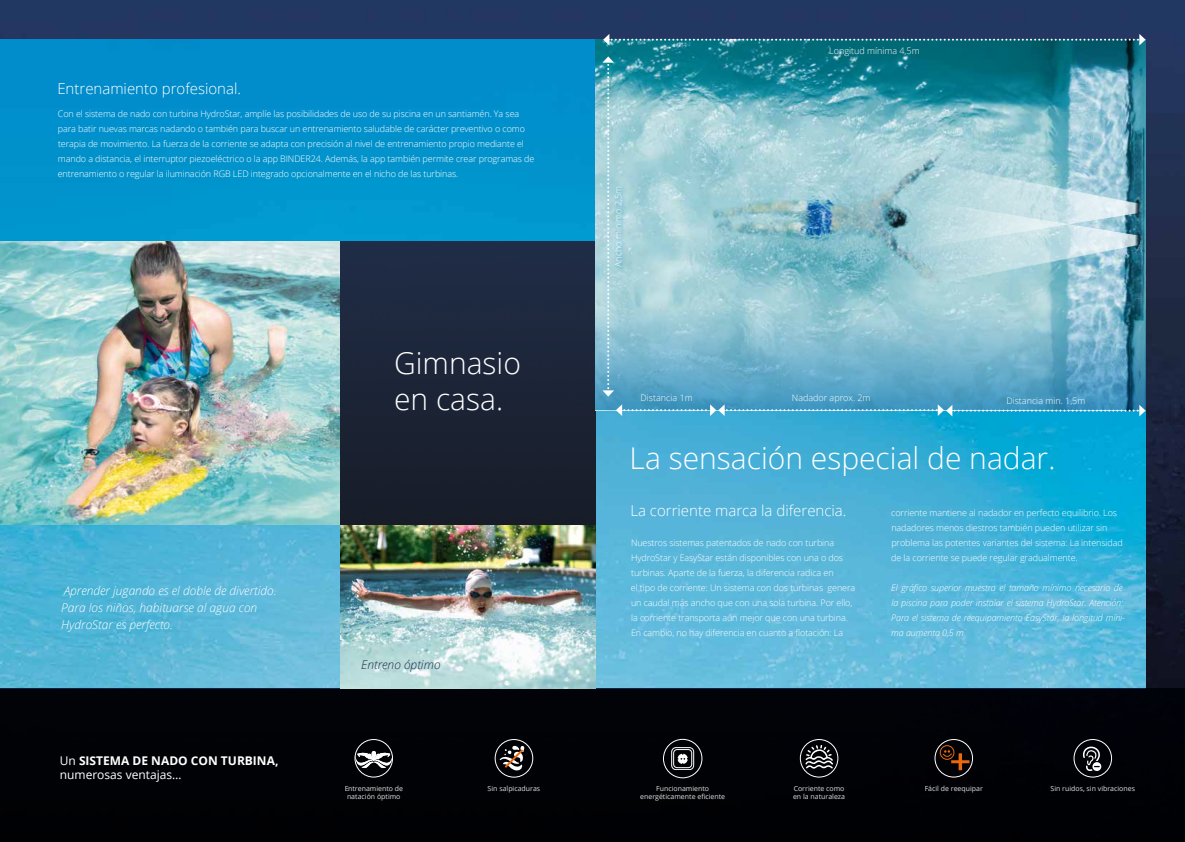
<style>
.page{position:relative;width:1185px;height:842px;background:#fff}
.page>*{position:absolute;margin:0;border:0;box-sizing:border-box;transform-origin:0 0}
.t1{font:300 30px/36px "Open Sans";color:#fff}
.t2{font:300 15px "Open Sans";color:#fff}
.t3{font:italic 300 12px/17px "Open Sans";color:#fff}
.t4{font:700 12px/14.4px "Open Sans";color:#fff}
.t5{font:italic 300 12px "Open Sans";color:#1d2a44}
.t6{font:300 9px/15px "Open Sans";letter-spacing:-.01em;color:#fff}
.t7{font:italic 300 9px/15px "Open Sans";letter-spacing:-.01em;color:#fff}
.t8{font:7px/8.4px "Open Sans";color:#fff;text-align:center}
.s1{font-weight:400}
</style>
<div class="page">
<img style="left:0;top:0;width:1185px;height:689px">
<img style="left:0;top:40px;width:1145px;height:648px">
<div style="left:0;top:689px;width:1185px;height:153px;background:#010206"></div>
<img style="left:340px;top:525px;width:255px;height:163px">
<img style="left:0;top:241px;width:595px;height:284px">
<svg style="left:355px;top:751px;width:37px;height:17px"></svg>
<div style="left:354px;top:739px;width:39px;height:38px;border:1px solid #fff;border-radius:50%"></div>
<div style="left:495px;top:739px;width:38px;height:39px;border:1px solid #fff;border-radius:50%"></div>
<svg style="left:499px;top:745px;width:26px;height:26px"></svg>
<img style="left:595px;top:40px;width:550px;height:206px">
<svg style="left:595px;top:246px;width:550px;height:164px;background:#7cb8cc"></svg>
<svg style="left:603px;top:34px;width:542px;height:12px;background:#246079"></svg>
<svg style="left:602px;top:56px;width:12px;height:341px;background:#9dccd7"></svg>
<div style="left:613px;top:185px;width:13px;height:86px;background:#0086c8;opacity:.75"></div>
<svg style="left:616px;top:404px;width:529px;height:12px;background:#45a6cd"></svg>
<svg style="left:908px;top:158px;width:233px;height:132px;background:#acd0d9"></svg>
<svg style="left:805px;top:745px;width:28px;height:24px"></svg>
<div style="left:800px;top:739px;width:38px;height:38px;border:1px solid #fff;border-radius:50%"></div>
<svg style="left:1082px;top:746px;width:19px;height:25px"></svg>
<div style="left:1073px;top:739px;width:39px;height:38px;border:1px solid #fff;border-radius:50%"></div>
<div style="left:940px;top:745px;width:14px;height:15px;border:1px solid #eb690b;border-radius:50%"></div>
<svg style="left:942px;top:750px;width:27px;height:20px"></svg>
<div style="left:934px;top:739px;width:39px;height:38px;border:1px solid #fff;border-radius:50%"></div>
<svg style="left:671px;top:747px;width:24px;height:23px"></svg>
<div style="left:663px;top:739px;width:39px;height:39px;border:1px solid #fff;border-radius:50%"></div>
<h2 class="t2" style="left:57px;top:78px;width:185px">Entrenamiento profesional.</h2>
<p class="t6" style="left:58px;top:106px;width:478px">Con el sistema de nado con turbina HydroStar, amplíe las posibilidades de uso de su piscina en un santiamén. Ya sea para batir nuevas marcas nadando o también para buscar un entrenamiento saludable de carácter preventivo o como terapia de movimiento. La fuerza de la corriente se adapta con precisión al nivel de entrenamiento propio mediante el mando a distancia, el interruptor piezoeléctrico o la app BINDER24. Además, la app también permite crear programas de entrenamiento o regular la iluminación RGB LED integrado opcionalmente en el nicho de las turbinas.</p>
<h1 class="t1" style="left:394px;top:344px;width:128px">Gimnasio en casa.</h1>
<h3 class="t3" style="left:61px;top:581px;width:217px">Aprender jugando es el doble de divertido.<br>Para los niños, habituarse al agua con<br>HydroStar es perfecto.</h3>
<h3 class="t4" style="left:60px;top:753px;width:220px"><span class="s1">Un</span> SISTEMA DE NADO CON TURBINA, <span class="s1">numerosas ventajas…</span></h3>
<h3 class="t5" style="left:361px;top:656px;width:81px">Entreno óptimo</h3>
<p class="t8" style="left:344px;top:784px;width:60px">Entrenamiento de natación óptimo</p>
<p class="t8" style="left:488px;top:784px;width:54px">Sin salpicaduras</p>
<p class="t6" style="left:829px;top:43px;width:92px">Longitud mínima 4,5m</p>
<p class="t6" style="left:610px;top:267px;width:82px;rotate:-90deg">Ancho mínimo 2,5m</p>
<p class="t6" style="left:641px;top:390px;width:54px">Distancia 1m</p>
<p class="t6" style="left:792px;top:390px;width:80px">Nadador aprox. 2m</p>
<p class="t6" style="left:1006px;top:393px;width:81px">Distancia min. 1,5m</p>
<h1 class="t1" style="left:630px;top:439px;width:427px">La sensación especial de nadar.</h1>
<h2 class="t2" style="left:630px;top:500px;width:218px">La corriente marca la diferencia.</h2>
<p class="t6" style="left:631px;top:535px;width:226px">Nuestros sistemas patentados de nado con turbina HydroStar y EasyStar están disponibles con una o dos turbinas. Aparte de la fuerza, la diferencia radica en<br>el tipo de corriente: Un sistema con dos turbinas genera un caudal más ancho que con una sola turbina. Por ello, la corriente transporta aún mejor que con una turbina.<br>En cambio, no hay diferencia en cuanto a flotación: La</p>
<p class="t6" style="left:891px;top:505px;width:233px">corriente mantiene al nadador en perfecto equilibrio. Los nadadores menos diestros también pueden utilizar sin problema las potentes variantes del sistema: La intensidad de la corriente se puede regular gradualmente.</p>
<p class="t7" style="left:891px;top:580px;width:235px">El gráfico superior muestra el tamaño mínimo necesario de la piscina para poder instalar el sistema HydroStar. Atención:<br>Para el sistema de reequipamiento EasyStar, la longitud míni&shy;ma aumenta 0,5 m.</p>
<p class="t8" style="left:656px;top:784px;width:54px">Funcionamiento</p>
<p class="t8" style="left:925px;top:784px;width:60px">Fácil de reequipar</p>
<p class="t8" style="left:1050px;top:784px;width:86px">Sin ruidos, sin vibraciones</p>
<p class="t8" style="left:640px;top:792px;width:86px">energéticamente eficiente</p>
<p class="t8" style="left:793px;top:784px;width:54px;text-align:left">Corriente como en la naturaleza</p>
</div>
